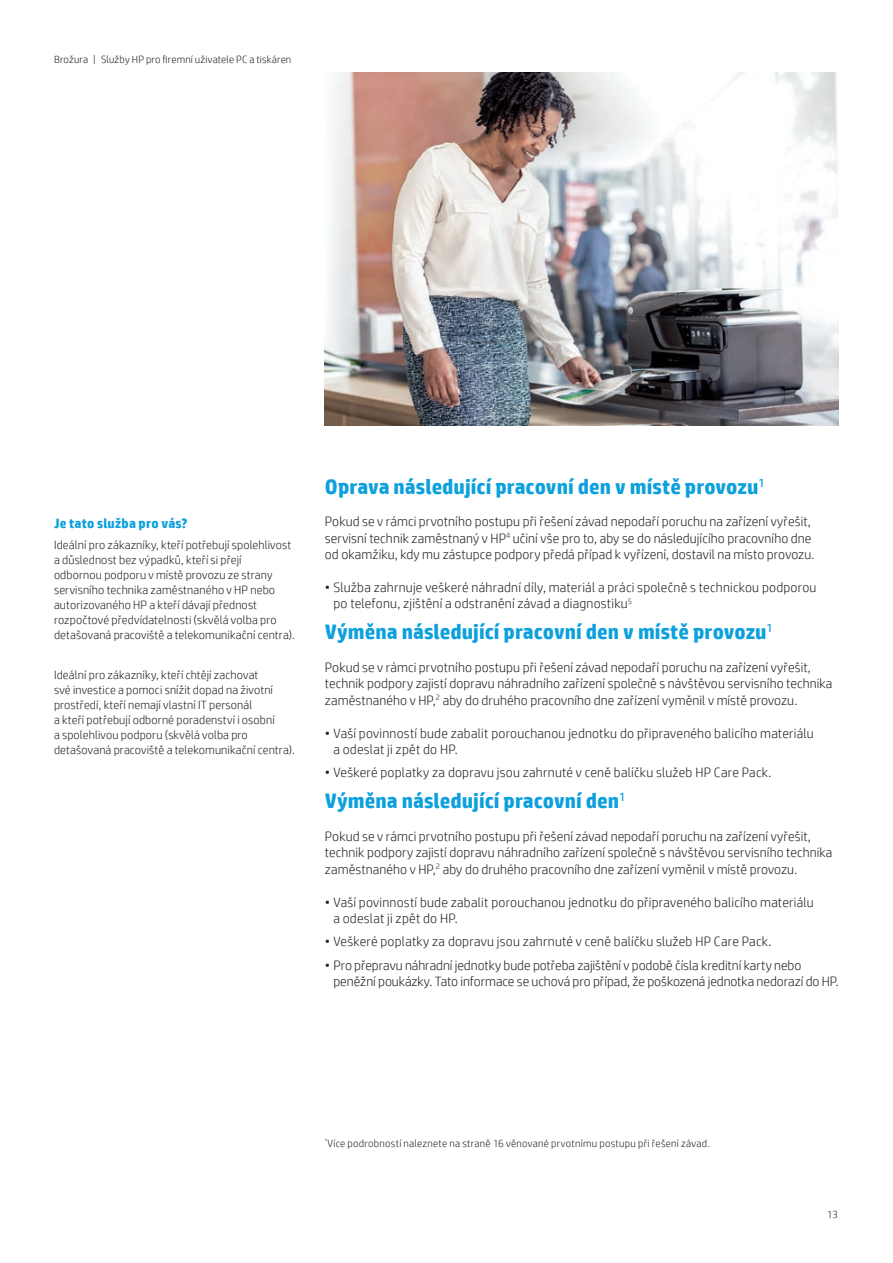
<style>
.page{position:relative;width:893px;height:1263px;background:#fff}
.page>*{position:absolute;margin:0;border:0;box-sizing:border-box;transform-origin:0 0}
.t1{font:700 21px "HP Simplified";color:#0ca0dd}
.t2{font:300 13.5px/16.5px "HP Simplified";letter-spacing:.005em;color:#231f20}
.t3{font:700 13.5px "HP Simplified";letter-spacing:.015em;color:#0ca0dd}
.t4{font:300 12px/15px "HP Simplified";letter-spacing:.01em;color:#231f20}
.t5{font:300 10.5px "HP Simplified";letter-spacing:.025em;color:#231f20}
</style>
<div class="page">
<img style="left:325px;top:72px;width:514px;height:353px">
<p class="t5" style="left:54px;top:52px;width:239px">Brožura | Služby HP pro firemní uživatele PC a tiskáren</p>
<p class="t3" style="left:54px;top:514px;width:135px">Je tato služba pro vás?</p>
<p class="t4" style="left:54px;top:537px;width:242px">Ideální pro zákazníky, kteří potřebují spolehlivost a důslednost bez výpadků, kteří si přejí<br>odbornou podporu v místě provozu ze strany servisního technika zaměstnaného v HP nebo autorizovaného HP a kteří dávají přednost rozpočtové předvídatelnosti (skvělá volba pro detašovaná pracoviště a telekomunikační centra).</p>
<p class="t4" style="left:54px;top:667px;width:242px">Ideální pro zákazníky, kteří chtějí zachovat<br>své investice a pomoci snížit dopad na životní prostředí, kteří nemají vlastní IT personál<br>a kteří potřebují odborné poradenství i osobní<br>a spolehlivou podporu (skvělá volba pro detašovaná pracoviště a telekomunikační centra).</p>
<h1 class="t1" style="left:325px;top:472px;width:441px">Oprava následující pracovní den v místě provozu<sup>1</sup></h1>
<p class="t2" style="left:325px;top:513px;width:491px">Pokud se v rámci prvotního postupu při řešení závad nepodaří poruchu na zařízení vyřešit, servisní technik zaměstnaný v HP<sup>4</sup> učiní vše pro to, aby se do následujícího pracovního dne od okamžiku, kdy mu zástupce podpory předá případ k vyřízení, dostavil na místo provozu.</p>
<p class="t2" style="left:333px;top:579px;width:484px;text-indent:-9px">• Služba zahrnuje veškeré náhradní díly, materiál a práci společně s technickou podporou po telefonu, zjištění a odstranění závad a diagnostiku<sup>5</sup></p>
<h1 class="t1" style="left:325px;top:618px;width:450px">Výměna následující pracovní den v místě provozu<sup>1</sup></h1>
<p class="t2" style="left:325px;top:658px;width:509px">Pokud se v rámci prvotního postupu při řešení závad nepodaří poruchu na zařízení vyřešit, technik podpory zajistí dopravu náhradního zařízení společně s návštěvou servisního technika zaměstnaného v HP,<sup>2</sup> aby do druhého pracovního dne zařízení vyměnil v místě provozu.</p>
<p class="t2" style="left:333px;top:724px;width:482px;text-indent:-9px">• Vaší povinností bude zabalit porouchanou jednotku do připraveného balicího materiálu a odeslat ji zpět do HP.</p>
<p class="t2" style="left:325px;top:764px;width:448px">• Veškeré poplatky za dopravu jsou zahrnuté v ceně balíčku služeb HP Care Pack.</p>
<h1 class="t1" style="left:325px;top:787px;width:302px">Výměna následující pracovní den<sup>1</sup></h1>
<p class="t2" style="left:325px;top:827px;width:509px">Pokud se v rámci prvotního postupu při řešení závad nepodaří poruchu na zařízení vyřešit, technik podpory zajistí dopravu náhradního zařízení společně s návštěvou servisního technika zaměstnaného v HP,<sup>2</sup> aby do druhého pracovního dne zařízení vyměnil v místě provozu.</p>
<p class="t2" style="left:333px;top:893px;width:482px;text-indent:-9px">• Vaší povinností bude zabalit porouchanou jednotku do připraveného balicího materiálu a odeslat ji zpět do HP.</p>
<p class="t2" style="left:325px;top:933px;width:448px">• Veškeré poplatky za dopravu jsou zahrnuté v ceně balíčku služeb HP Care Pack.</p>
<p class="t2" style="left:333px;top:956px;width:507px;text-indent:-9px">• Pro přepravu náhradní jednotky bude potřeba zajištění v podobě čísla kreditní karty nebo peněžní poukázky. Tato informace se uchová pro případ, že poškozená jednotka nedorazí do HP.</p>
<p class="t5" style="left:325px;top:1136px;width:387px"><sup>*</sup>Více podrobností naleznete na straně 16 věnované prvotnímu postupu při řešení závad.</p>
<p class="t5" style="left:827px;top:1207px;width:12px">13</p>
</div>
